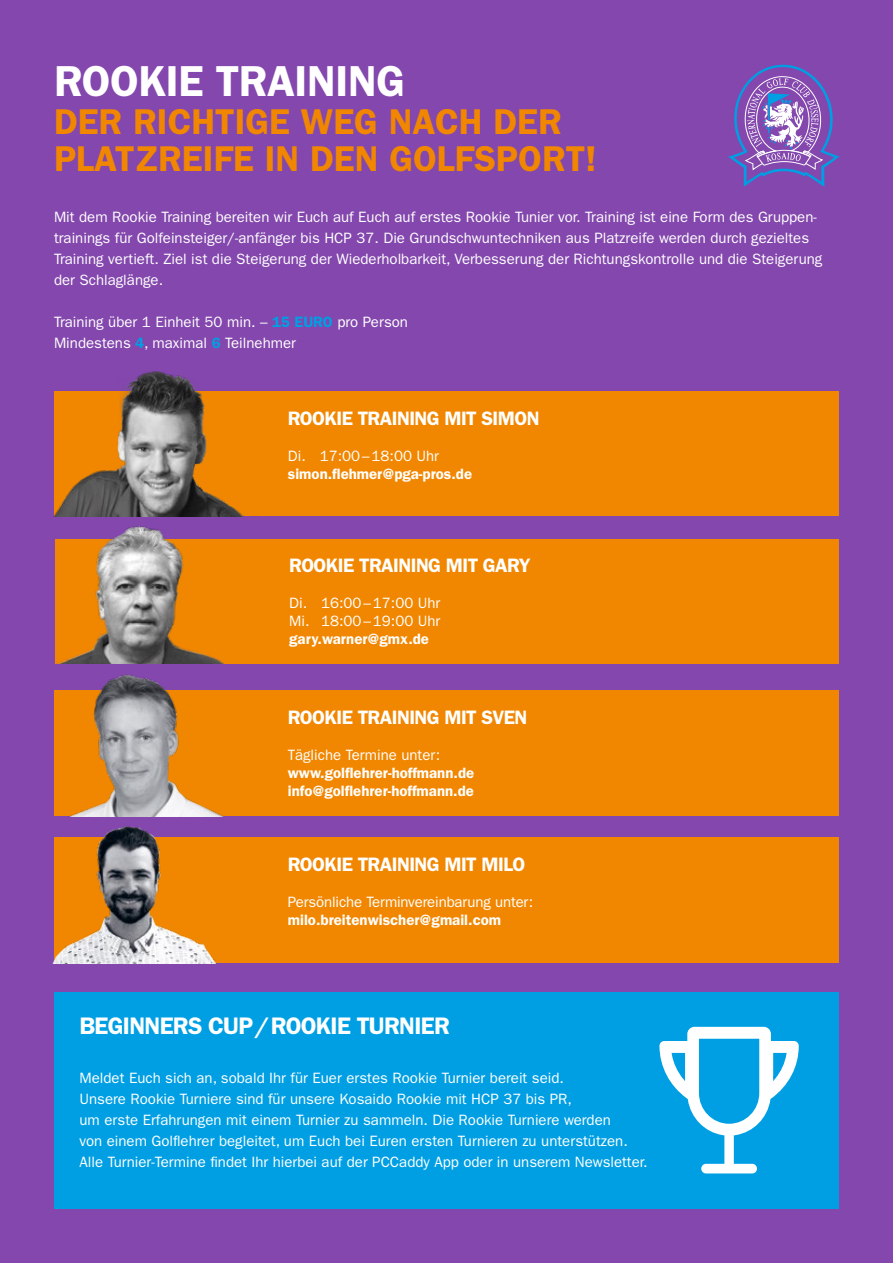
<style>
.page{position:relative;width:893px;height:1263px;background:#8347ad}
.page>*{position:absolute;margin:0;border:0;box-sizing:border-box;transform-origin:0 0}
.t1{font:600 43.5px "ITC Franklin Gothic Std";letter-spacing:-.01em;color:#fff}
.t2{font:600 36px/37.5px "ITC Franklin Gothic Std";color:#f18700}
.t3{font:600 24px "ITC Franklin Gothic Std";letter-spacing:-.03em;color:#fff}
.t4{font:600 19.5px "ITC Franklin Gothic Std";letter-spacing:-.03em;color:#fff}
.t5{font:15px/21px "ITC Franklin Gothic Std";color:#fff}
.t6{font:600 15px/18px "ITC Franklin Gothic Std";color:#fff}
.s1{font-weight:600;color:#009fe3}
</style>
<div class="page">
<svg style="left:728px;top:64px;width:111px;height:123px"></svg>
<div style="left:55px;top:539px;width:784px;height:125px;background:#f18700"></div>
<div style="left:54px;top:992px;width:785px;height:216px;background:#009fe3"></div>
<svg style="left:659px;top:1026px;width:140px;height:148px"></svg>
<div style="left:54px;top:392px;width:785px;height:124px;background:#f18700"></div>
<div style="left:54px;top:690px;width:785px;height:126px;background:#f18700"></div>
<div style="left:54px;top:837px;width:785px;height:126px;background:#f18700"></div>
<img style="left:54px;top:371px;width:206px;height:145px">
<img style="left:71px;top:526px;width:144px;height:132px">
<img style="left:56px;top:658px;width:169px;height:157px">
<img style="left:52px;top:815px;width:172px;height:148px">
<h1 class="t1" style="left:54px;top:55px;width:353px">ROOKIE TRAINING</h1>
<h2 class="t2" style="left:54px;top:102px;width:544px">DER RICHTIGE WEG NACH DER<br>PLATZREIFE IN DEN GOLFSPORT!</h2>
<p class="t5" style="left:54px;top:207px;width:770px">Mit dem Rookie Training bereiten wir Euch auf Euch auf erstes Rookie Tunier vor. Training ist eine Form des Gruppen&shy;trainings für Golfeinsteiger/-anfänger bis HCP 37. Die Grundschwuntechniken aus Platzreife werden durch gezieltes Training vertieft. Ziel ist die Steigerung der Wiederholbarkeit, Verbesserung der Richtungskontrolle und die Steigerung der Schlaglänge.</p>
<p class="t5" style="left:54px;top:312px;width:355px">Training über 1 Einheit 50 min. – <span class="s1">15 EURO</span> pro Person<br>Mindestens <span class="s1">4</span>, maximal <span class="s1">6</span> Teilnehmer</p>
<h3 class="t4" style="left:288px;top:406px;width:253px">ROOKIE TRAINING MIT SIMON</h3>
<p class="t5" style="left:288px;top:445px;width:153px">Di. 17:00–18:00 Uhr</p>
<p class="t6" style="left:288px;top:464px;width:186px">simon.flehmer@pga-pros.de</p>
<h3 class="t4" style="left:289px;top:554px;width:243px">ROOKIE TRAINING MIT GARY</h3>
<p class="t5" style="left:289px;top:594px;width:153px;line-height:18px">Di. 16:00–17:00 Uhr<br>Mi. 18:00–19:00 Uhr</p>
<p class="t6" style="left:289px;top:630px;width:141px">gary.warner@gmx.de</p>
<h3 class="t4" style="left:288px;top:706px;width:241px">ROOKIE TRAINING MIT SVEN</h3>
<p class="t5" style="left:288px;top:744px;width:154px">Tägliche Termine unter:</p>
<p class="t6" style="left:288px;top:764px;width:188px">www.golflehrer-hoffmann.de info@golflehrer-hoffmann.de</p>
<h3 class="t4" style="left:288px;top:853px;width:239px">ROOKIE TRAINING MIT MILO</h3>
<p class="t5" style="left:288px;top:891px;width:247px">Persönliche Terminvereinbarung unter:</p>
<p class="t6" style="left:288px;top:911px;width:215px">milo.breitenwischer@gmail.com</p>
<h3 class="t3" style="left:80px;top:1011px;width:372px">BEGINNERS CUP/ROOKIE TURNIER</h3>
<p class="t5" style="left:80px;top:1068px;width:570px">Meldet Euch sich an, sobald Ihr für Euer erstes Rookie Turnier bereit seid.<br>Unsere Rookie Turniere sind für unsere Kosaido Rookie mit HCP 37 bis PR,<br>um erste Erfahrungen mit einem Turnier zu sammeln. Die Rookie Turniere werden<br>von einem Golfehrer begleitet, um Euch bei Euren ersten Turnieren zu unterstützen.<br>Alle Turnier-Termine findet Ihr hierbei auf der PCCaddy App oder in unserem Newsletter.</p>
</div>
